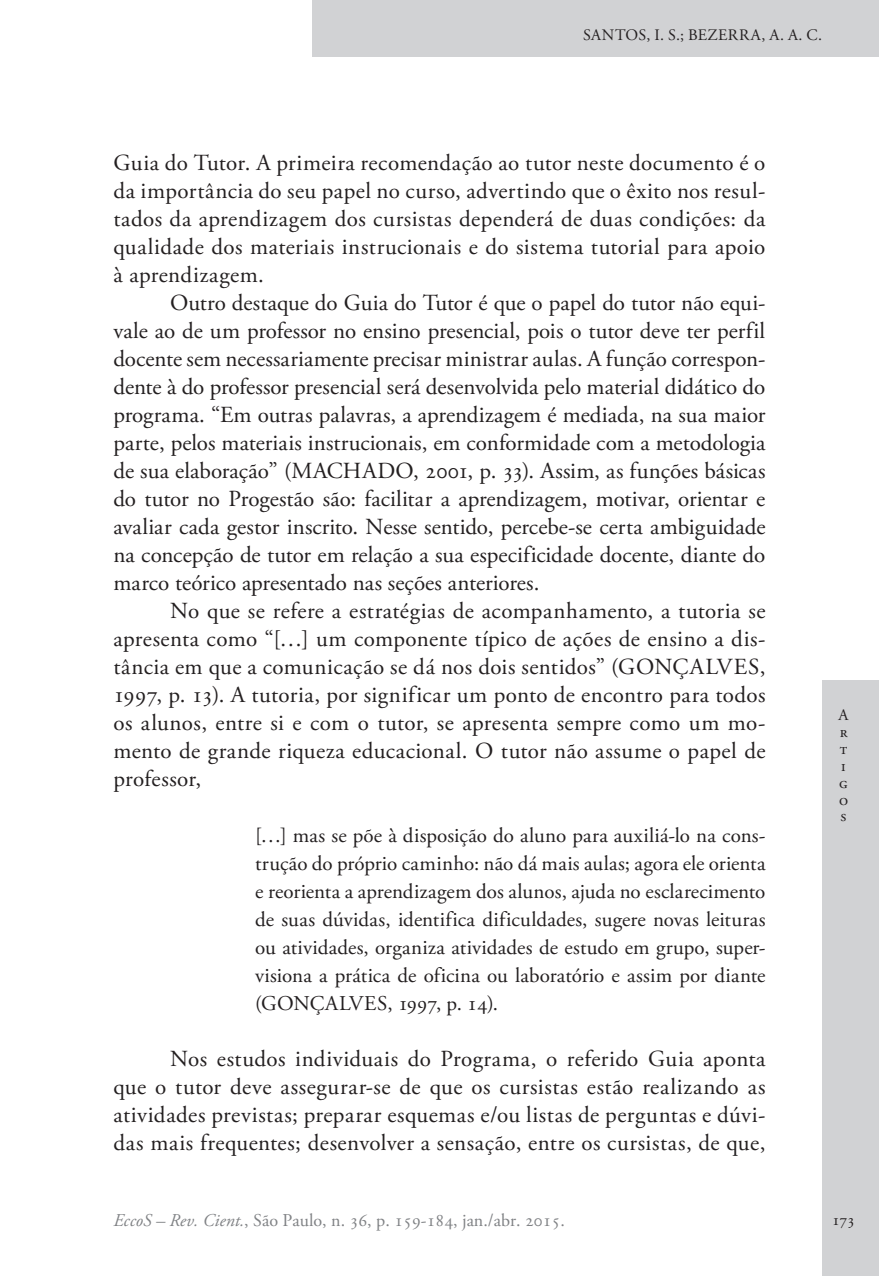
<style>
.page{position:relative;width:879px;height:1276px;background:#fff}
.page>*{position:absolute;margin:0;border:0;box-sizing:border-box;transform-origin:0 0}
.Ec_Normal{font:23px/28px "Adobe Garamond Pro";letter-spacing:.01em;color:#231f20;text-align:justify}
.Ec_Normal_-_citação{font:21px/28px "Adobe Garamond Pro";color:#231f20;text-align:justify}
.t1{font:18px "Adobe Garamond Pro";color:#808285}
.t2{font:16px/16.8px "Adobe Garamond Pro";letter-spacing:.02em;color:#231f20}
.s1{font-style:italic}
</style>
<div class="page">
<div style="left:312px;top:0;width:567px;height:57px;background:#d1d2d4"></div>
<div style="left:822px;top:680px;width:57px;height:596px;background:#d1d2d4"></div>
<p class="t2" style="left:583px;top:27px;width:241px">SANTOS, I. S.; BEZERRA, A. A. C.</p>
<p class="Ec_Normal" style="left:113px;top:150px;width:654px">Guia do Tutor. A primeira recomendação ao tutor neste documento é o da importância do seu papel no curso, advertindo que o êxito nos resul&shy;tados da aprendizagem dos cursistas dependerá de duas condições: da qualidade dos materiais instrucionais e do sistema tutorial para apoio à aprendizagem.</p>
<p class="Ec_Normal" style="left:113px;top:290px;width:654px;text-indent:57px">Outro destaque do Guia do Tutor é que o papel do tutor não equi&shy;vale ao de um professor no ensino presencial, pois o tutor deve ter perfil docente sem necessariamente precisar ministrar aulas. A função correspon&shy;dente à do professor presencial será desenvolvida pelo material didático do programa. “Em outras palavras, a aprendizagem é mediada, na sua maior parte, pelos materiais instrucionais, em conformidade com a metodologia de sua elaboração” (MACHADO, 2001, p. 33). Assim, as funções básicas do tutor no Progestão são: facilitar a aprendizagem, motivar, orientar e avaliar cada gestor inscrito. Nesse sentido, percebe-se certa ambiguidade na concepção de tutor em relação a sua especificidade docente, diante do marco teórico apresentado nas seções anteriores.</p>
<p class="Ec_Normal" style="left:113px;top:598px;width:653px;text-indent:57px">No que se refere a estratégias de acompanhamento, a tutoria se apresenta como “[…] um componente típico de ações de ensino a dis&shy;tância em que a comunicação se dá nos dois sentidos” (GONÇALVES, 1997, p. 13). A tutoria, por significar um ponto de encontro para todos os alunos, entre si e com o tutor, se apresenta sempre como um mo&shy;mento de grande riqueza educacional. O tutor não assume o papel de professor,</p>
<p class="Ec_Normal_-_citação" style="left:255px;top:822px;width:512px">[…] mas se põe à disposição do aluno para auxiliá-lo na cons&shy;trução do próprio caminho: não dá mais aulas; agora ele orienta e reorienta a aprendizagem dos alunos, ajuda no esclarecimento de suas dúvidas, identifica dificuldades, sugere novas leituras ou atividades, organiza atividades de estudo em grupo, super&shy;visiona a prática de oficina ou laboratório e assim por diante (GONÇALVES, 1997, p. 14).</p>
<p class="Ec_Normal" style="left:113px;top:1046px;width:654px;text-indent:57px">Nos estudos individuais do Programa, o referido Guia aponta que o tutor deve assegurar-se de que os cursistas estão realizando as atividades previstas; preparar esquemas e/ou listas de perguntas e dúvi&shy;das mais frequentes; desenvolver a sensação, entre os cursistas, de que,</p>
<p class="t2" style="left:838px;top:707px;width:11px">A r t i g o s</p>
<p class="t1" style="left:113px;top:1209px;width:453px"><span class="s1">EccoS – Rev. Cient.</span>, São Paulo, n. 36, p. 159-184, jan./abr. 2015.</p>
<p class="t2" style="left:832px;top:1212px;width:24px">173</p>
</div>
